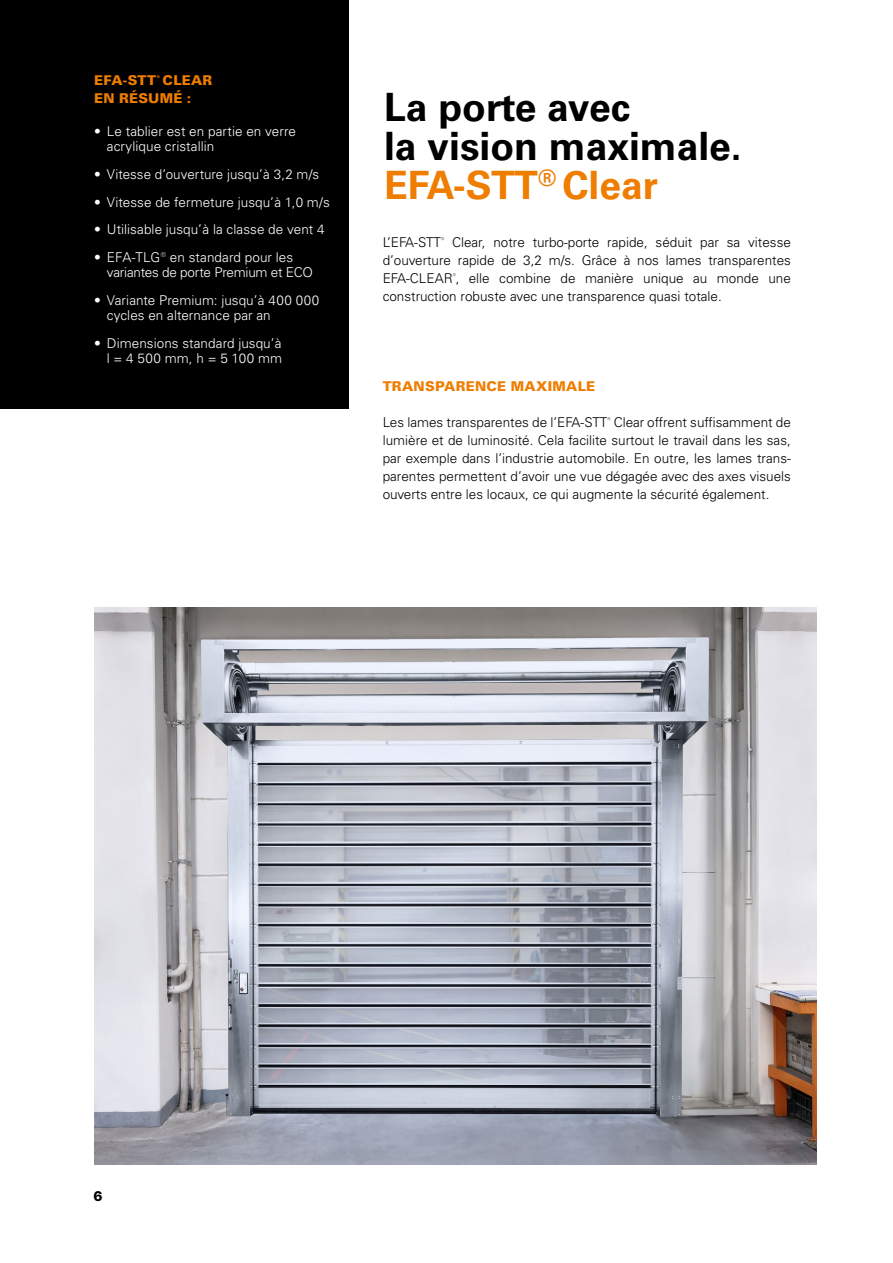
<style>
.page{position:relative;width:893px;height:1263px;background:#fff}
.page>*{position:absolute;margin:0;border:0;box-sizing:border-box;transform-origin:0 0}
.t1{font:700 39px/39px "Univers LT Pro 65";color:#000}
.t2{font:300 13.5px/18px "Univers LT Pro 45";color:#000;text-align:justify}
.t3{font:300 13.5px/15px "Univers LT Pro 45";letter-spacing:.005em;color:#fff}
.t4{font:900 13.5px/18px "Univers LT Pro 75";letter-spacing:.015em;color:#ef7d00}
.t5{font:800 13.5px "Inter";color:#000}
.s1{color:#ef7d00}
</style>
<div class="page">
<div style="left:0;top:0;width:349px;height:409px;background:#000"></div>
<img style="left:94px;top:607px;width:722px;height:557px">
<p class="t4" style="left:94px;top:71px;width:120px">EFA-STT<sup>®</sup> CLEAR<br>EN RÉSUMÉ :</p>
<p class="t3" style="left:107px;top:123px;width:191px;text-indent:-13px">• Le tablier est en partie en verre acrylique cristallin</p>
<p class="t3" style="left:94px;top:166px;width:227px">• Vitesse d’ouverture jusqu’à 3,2 m/s</p>
<p class="t3" style="left:94px;top:194px;width:237px">• Vitesse de fermeture jusqu’à 1,0 m/s</p>
<p class="t3" style="left:94px;top:222px;width:232px">• Utilisable jusqu’à la classe de vent 4</p>
<p class="t3" style="left:107px;top:249px;width:208px;text-indent:-13px">• EFA-TLG® en standard pour les variantes de porte Premium et ECO</p>
<p class="t3" style="left:107px;top:292px;width:214px;text-indent:-13px">• Variante Premium: jusqu’à 400 000 cycles en alternance par an</p>
<p class="t3" style="left:94px;top:335px;width:189px;text-align:right">• Dimensions standard jusqu’à l = 4 500 mm, h = 5 100 mm</p>
<h1 class="t1" style="left:384px;top:86px;width:359px">La porte avec<br>la vision maximale.<br><span class="s1">EFA-STT</span><sup>®</sup> <span class="s1">Clear</span></h1>
<p class="t2" style="left:383px;top:233px;width:410px">L’EFA-STT<sup>®</sup> Clear, notre turbo-porte rapide, séduit par sa vitesse d’ouverture rapide de 3,2 m/s. Grâce à nos lames transparentes EFA-CLEAR<sup>®</sup>, elle combine de manière unique au monde une construction robuste avec une transparence quasi totale.</p>
<p class="t4" style="left:383px;top:377px;width:214px">TRANSPARENCE MAXIMALE</p>
<p class="t2" style="left:383px;top:413px;width:410px">Les lames transparentes de l’EFA-STT<sup>®</sup> Clear offrent suffisamment de lumière et de luminosité. Cela facilite surtout le travail dans les sas, par exemple dans l’industrie automobile. En outre, les lames trans&shy;parentes permettent d’avoir une vue dégagée avec des axes visuels ouverts entre les locaux, ce qui augmente la sécurité également.</p>
<p class="t5" style="left:94px;top:1186px;width:11px">6</p>
</div>
